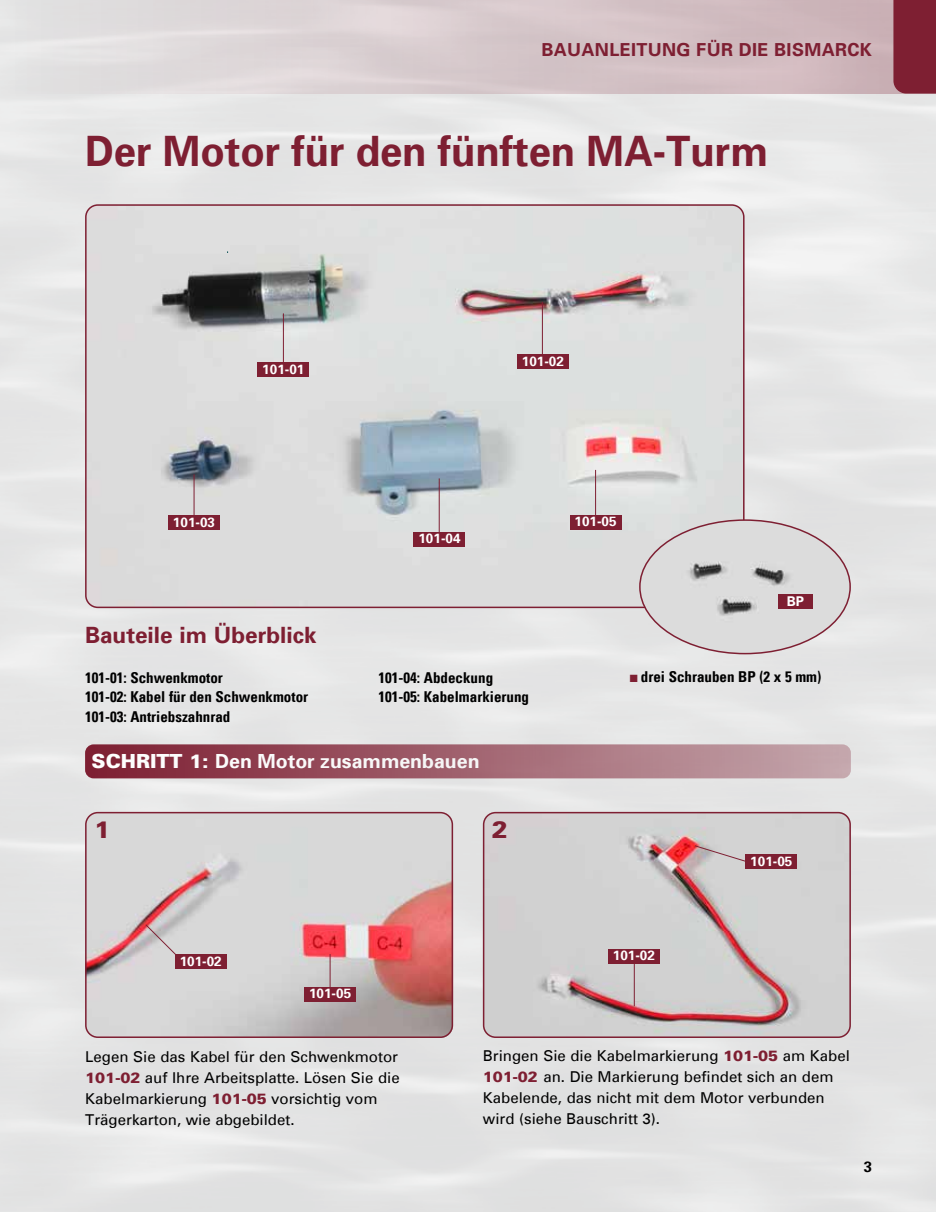
<style>
.page{position:relative;width:936px;height:1212px;background:#fff}
.page>*{position:absolute;margin:0;border:0;box-sizing:border-box;transform-origin:0 0}
.t1{font:700 42px "Univers";color:#7e1f32;scale:.95 1}
.t2{font:900 24px "Univers";color:#7e1f32}
.t3{font:700 22.5px "Univers";color:#7e1f32}
.t4{font:700 19.5px "Univers";color:#fff}
.t5{font:700 18px "Univers";letter-spacing:.02em;color:#7e1f32}
.t6{font:15px/21px "Univers";color:#000}
.t7{font:700 condensed 15px/19.5px "Univers";color:#000}
.t8{font:700 15px "Univers";color:#000}
.t9{font:700 13.5px "Univers";color:#fff}
.s1{font-weight:900}
.s2{color:#7e1f32}
.s3{font-weight:900;color:#7e1f32}
</style>
<div class="page">
<div style="left:0;top:94px;width:935px;height:1118px;background:#e5e5e5"></div>
<div style="left:0;top:0;width:935px;height:94px;background:linear-gradient(to right,#e5e6e6,#cbb0b5)"></div>
<img style="left:85px;top:204px;width:659px;height:404px">
<div style="left:85px;top:204px;width:659px;height:404px;border:2px solid #7e1f32;border-radius:12px"></div>
<div style="left:893px;top:0;width:42px;height:94px;background:#7e1f32"></div>
<div style="left:85px;top:744px;width:765px;height:34px;background:linear-gradient(to right,#7d1e31,#c5a8ae);border-radius:9px"></div>
<img style="left:639px;top:520px;width:211px;height:134px">
<div style="left:778px;top:594px;width:34px;height:15px;background:#7e1f32"></div>
<hr style="left:283px;top:313px;width:1px;height:54px;background:#7e1f32">
<div style="left:258px;top:362px;width:51px;height:15px;background:#7e1f32"></div>
<img style="left:483px;top:812px;width:367px;height:226px">
<div style="left:483px;top:812px;width:367px;height:226px;border:2px solid #7e1f32;border-radius:12px"></div>
<img style="left:85px;top:812px;width:368px;height:226px">
<div style="left:85px;top:812px;width:368px;height:226px;border:2px solid #7e1f32;border-radius:12px"></div>
<hr style="left:542px;top:302px;width:1px;height:56px;background:#7e1f32">
<div style="left:517px;top:354px;width:51px;height:15px;background:#7e1f32"></div>
<hr style="left:194px;top:474px;width:1px;height:44px;background:#7e1f32">
<div style="left:168px;top:515px;width:51px;height:15px;background:#7e1f32"></div>
<hr style="left:439px;top:478px;width:1px;height:57px;background:#7e1f32">
<div style="left:414px;top:531px;width:51px;height:15px;background:#7e1f32"></div>
<hr style="left:595px;top:470px;width:1px;height:48px;background:#7e1f32">
<div style="left:570px;top:514px;width:51px;height:15px;background:#7e1f32"></div>
<svg style="left:145px;top:923px;width:42px;height:42px"></svg>
<div style="left:175px;top:954px;width:51px;height:15px;background:#7e1f32"></div>
<hr style="left:330px;top:954px;width:1px;height:36px;background:#7e1f32">
<div style="left:304px;top:986px;width:51px;height:15px;background:#7e1f32"></div>
<svg style="left:694px;top:845px;width:59px;height:19px"></svg>
<div style="left:745px;top:854px;width:51px;height:15px;background:#7e1f32"></div>
<hr style="left:634px;top:956px;width:1px;height:50px;background:#7e1f32">
<div style="left:608px;top:949px;width:51px;height:14px;background:#7e1f32"></div>
<p class="t5" style="left:541px;top:41px;width:332px">BAUANLEITUNG FÜR DIE BISMARCK</p>
<h1 class="t1" style="left:85px;top:134px;width:720px">Der Motor für den fünften MA-Turm</h1>
<p class="t9" style="left:262px;top:363px;width:44px">101-01</p>
<p class="t9" style="left:522px;top:355px;width:44px">101-02</p>
<p class="t9" style="left:173px;top:516px;width:44px">101-03</p>
<p class="t9" style="left:418px;top:533px;width:44px">101-04</p>
<h3 class="t3" style="left:85px;top:625px;width:233px">Bauteile im Überblick</h3>
<p class="t7" style="left:85px;top:669px;width:224px">101-01: Schwenkmotor<br>101-02: Kabel für den Schwenkmotor<br>101-03: Antriebszahnrad</p>
<p class="t7" style="left:378px;top:669px;width:152px">101-04: Abdeckung<br>101-05: Kabelmarkierung</p>
<h3 class="t4" style="left:92px;top:753px;width:389px"><span class="s1">SCHRITT 1:</span> Den Motor zusammenbauen</h3>
<h2 class="t2" style="left:94px;top:818px;width:18px">1</h2>
<p class="t9" style="left:180px;top:956px;width:44px">101-02</p>
<p class="t9" style="left:309px;top:988px;width:44px">101-05</p>
<h2 class="t2" style="left:492px;top:818px;width:18px">2</h2>
<p class="t9" style="left:574px;top:516px;width:44px">101-05</p>
<p class="t9" style="left:786px;top:596px;width:19px">BP</p>
<p class="t7" style="left:629px;top:668px;width:193px"><span class="s2">■</span> drei Schrauben BP (2 x 5 mm)</p>
<p class="t9" style="left:750px;top:855px;width:44px">101-05</p>
<p class="t9" style="left:613px;top:950px;width:44px">101-02</p>
<p class="t6" style="left:85px;top:1047px;width:316px">Legen Sie das Kabel für den Schwenkmotor <span class="s3">101-02</span> auf Ihre Arbeitsplatte. Lösen Sie die Kabelmarkierung <span class="s3">101-05</span> vorsichtig vom Trägerkarton, wie abgebildet.</p>
<p class="t6" style="left:483px;top:1047px;width:368px">Bringen Sie die Kabelmarkierung <span class="s3">101-05</span> am Kabel <span class="s3">101-02</span> an. Die Markierung befindet sich an dem Kabelende, das nicht mit dem Motor verbunden wird (siehe Bauschritt 3).</p>
<p class="t8" style="left:863px;top:1160px;width:10px">3</p>
</div>
